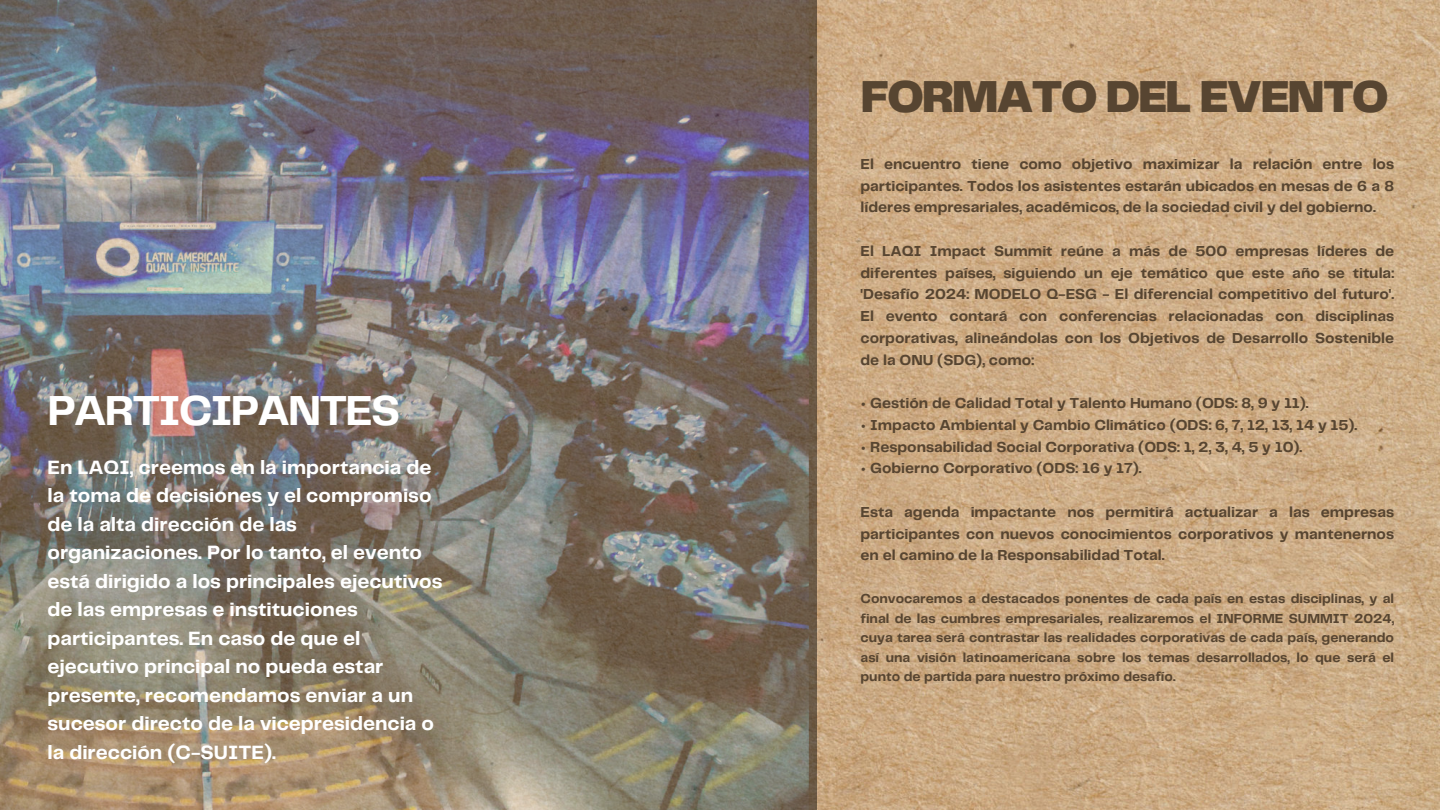
<style>
.page{position:relative;width:1440px;height:810px;background:#fff}
.page>*{position:absolute;margin:0;border:0;box-sizing:border-box;transform-origin:0 0}
.t1{font:900 46.5px "Telegraf";letter-spacing:-.05em;color:#574531}
.t2{font:700 43.6px "Telegraf";letter-spacing:-.05em;color:#fff}
.t3{font:700 20px/28.5px "Telegraf";color:#fff}
.t4{font:700 15px/21.8px "Telegraf";color:#574531;text-align:justify}
.t5{font:700 13.5px/19.5px "Telegraf";color:#574531;text-align:justify}
</style>
<div class="page">
<img style="left:816px;top:0;width:624px;height:810px">
<img style="left:0;top:0;width:816px;height:810px">
<h2 class="t2" style="left:47px;top:380px;width:354px">PARTICIPANTES</h2>
<p class="t3" style="left:47px;top:453px;width:397px">En LAQI, creemos en la importancia de la toma de decisiones y el compromiso de la alta dirección de las organizaciones. Por lo tanto, el evento está dirigido a los principales ejecutivos de las empresas e instituciones participantes. En caso de que el ejecutivo principal no pueda estar presente, recomendamos enviar a un sucesor directo de la vicepresidencia o la dirección (C-SUITE).</p>
<h1 class="t1" style="left:861px;top:63px;width:530px">FORMATO DEL EVENTO</h1>
<p class="t4" style="left:861px;top:153px;width:535px">El encuentro tiene como objetivo maximizar la relación entre los participantes. Todos los asistentes estarán ubicados en mesas de 6 a 8 líderes empresariales, académicos, de la sociedad civil y del gobierno.</p>
<p class="t4" style="left:861px;top:240px;width:535px">El LAQI Impact Summit reúne a más de 500 empresas líderes de diferentes países, siguiendo un eje temático que este año se titula: 'Desafío 2024: MODELO Q-ESG - El diferencial competitivo del futuro'.<br>El evento contará con conferencias relacionadas con disciplinas corporativas, alineándolas con los Objetivos de Desarrollo Sostenible de la ONU (SDG), como:</p>
<p class="t4" style="left:861px;top:392px;width:450px">• Gestión de Calidad Total y Talento Humano (ODS: 8, 9 y 11).</p>
<p class="t4" style="left:861px;top:414px;width:498px">• Impacto Ambiental y Cambio Climático (ODS: 6, 7, 12, 13, 14 y 15).</p>
<p class="t4" style="left:861px;top:436px;width:443px">• Responsabilidad Social Corporativa (ODS: 1, 2, 3, 4, 5 y 10).</p>
<p class="t4" style="left:861px;top:457px;width:283px">• Gobierno Corporativo (ODS: 16 y 17).</p>
<p class="t4" style="left:861px;top:501px;width:535px">Esta agenda impactante nos permitirá actualizar a las empresas participantes con nuevos conocimientos corporativos y mantenernos en el camino de la Responsabilidad Total.</p>
<p class="t5" style="left:861px;top:589px;width:535px">Convocaremos a destacados ponentes de cada país en estas disciplinas, y al final de las cumbres empresariales, realizaremos el INFORME SUMMIT 2024, cuya tarea será contrastar las realidades corporativas de cada país, generando así una visión latinoamericana sobre los temas desarrollados, lo que será el punto de partida para nuestro próximo desafío.</p>
</div>
